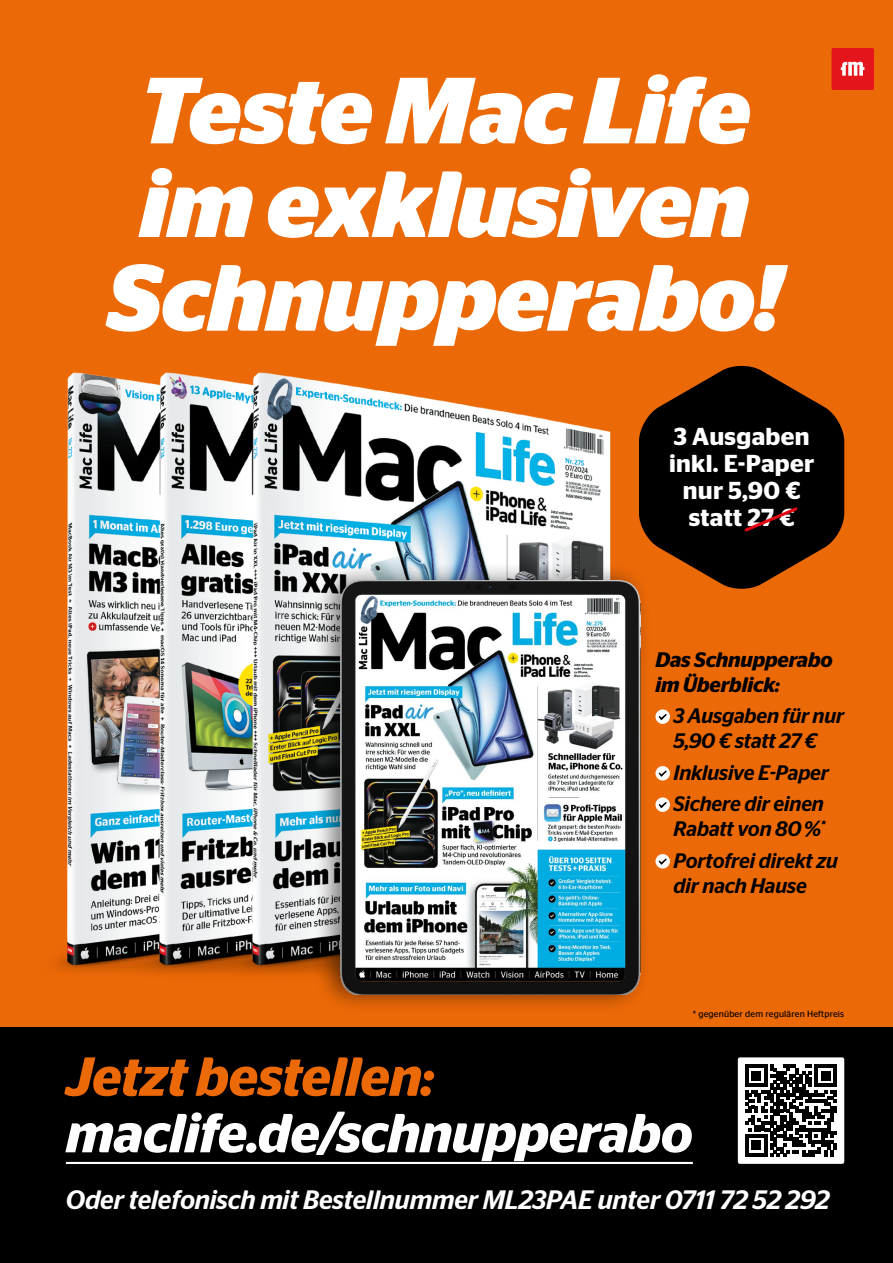
<style>
.page{position:relative;width:893px;height:1263px;background:#ec6907}
.page>*{position:absolute;margin:0;border:0;box-sizing:border-box;transform-origin:0 0}
.t1{font:italic 700 93.6px/93.6px "Stag Sans";letter-spacing:-.01em;color:#fff;text-align:center}
.t2{font:italic 600 54.9px "Stag Sans";letter-spacing:-.01em;color:#fff}
.t3{font:italic 600 54.9px "Stag Sans";letter-spacing:-.01em;color:#ec6907}
.t4{font:italic 500 26.55px "Stag Sans";letter-spacing:-.01em;color:#fff}
.t5{font:600 24.45px/27px "Stag Sans";letter-spacing:.01em;color:#fff;text-align:center}
.t6{font:italic 500 21px/31.3px "Stag Sans";letter-spacing:-.01em;color:#000}
.t7{font:italic 600 21px/25.2px "Stag Sans";letter-spacing:-.01em;color:#000}
.t8{font:9px "Stag Sans";letter-spacing:.02em;color:#000}
</style>
<div class="page">
<img style="left:57px;top:372px;width:92px;height:601px">
<img style="left:149px;top:372px;width:521px;height:603px">
<svg style="left:639px;top:365px;width:205px;height:225px;fill:#000"></svg>
<svg style="left:742px;top:505px;width:58px;height:29px;background:#170001"></svg>
<svg style="left:655px;top:709px;width:15px;height:15px"></svg>
<svg style="left:659px;top:714px;width:8px;height:6px"></svg>
<div style="left:655px;top:766px;width:15px;height:14px;background:#fff;border-radius:50%"></div>
<svg style="left:659px;top:770px;width:8px;height:7px"></svg>
<svg style="left:655px;top:797px;width:15px;height:15px"></svg>
<svg style="left:659px;top:802px;width:8px;height:6px"></svg>
<div style="left:655px;top:854px;width:15px;height:14px;background:#fff;border-radius:50%"></div>
<svg style="left:659px;top:858px;width:8px;height:7px"></svg>
<div style="left:312px;top:561px;width:340px;height:453px;background:#000;opacity:.5"></div>
<img style="left:340px;top:581px;width:301px;height:413px">
<div style="left:0;top:1028px;width:893px;height:235px;background:#000"></div>
<hr style="left:66px;top:1162px;width:627px;height:2px;background:#fff">
<div style="left:738px;top:1057px;width:106px;height:107px;background:#fff;border-radius:2px"></div>
<svg style="left:745px;top:1065px;width:92px;height:91px"></svg>
<div style="left:831px;top:48px;width:43px;height:42px;background:#e4151d;border-radius:2px"></div>
<svg style="left:841px;top:62px;width:23px;height:14px"></svg>
<h1 class="t1" style="left:107px;top:64px;width:677px">Teste Mac Life im exklusiven<br>Schnupperabo!</h1>
<p class="t5" style="left:669px;top:423px;width:147px">3 Ausgaben inkl. E-Paper nur 5,90 € statt 27 €</p>
<p class="t7" style="left:655px;top:647px;width:179px">Das Schnupperabo im Überblick:</p>
<p class="t6" style="left:673px;top:703px;width:172px;line-height:25.2px">3 Ausgaben für nur<br>5,90 € statt 27 €</p>
<p class="t6" style="left:673px;top:757px;width:157px">Inklusive E-Paper<br>Sichere dir einen</p>
<p class="t6" style="left:673px;top:813px;width:166px">Rabatt von 80%<sup>*<br></sup>Portofrei direkt zu</p>
<p class="t6" style="left:673px;top:870px;width:135px">dir nach Hause</p>
<p class="t8" style="left:693px;top:1008px;width:153px">* gegenüber dem regulären Heftpreis</p>
<h2 class="t3" style="left:66px;top:1045px;width:369px">Jetzt bestellen:</h2>
<h2 class="t2" style="left:66px;top:1101px;width:628px">maclife.de/schnupperabo</h2>
<p class="t4" style="left:66px;top:1184px;width:765px">Oder telefonisch mit Bestellnummer ML23PAE unter 0711 72 52 292</p>
</div>
